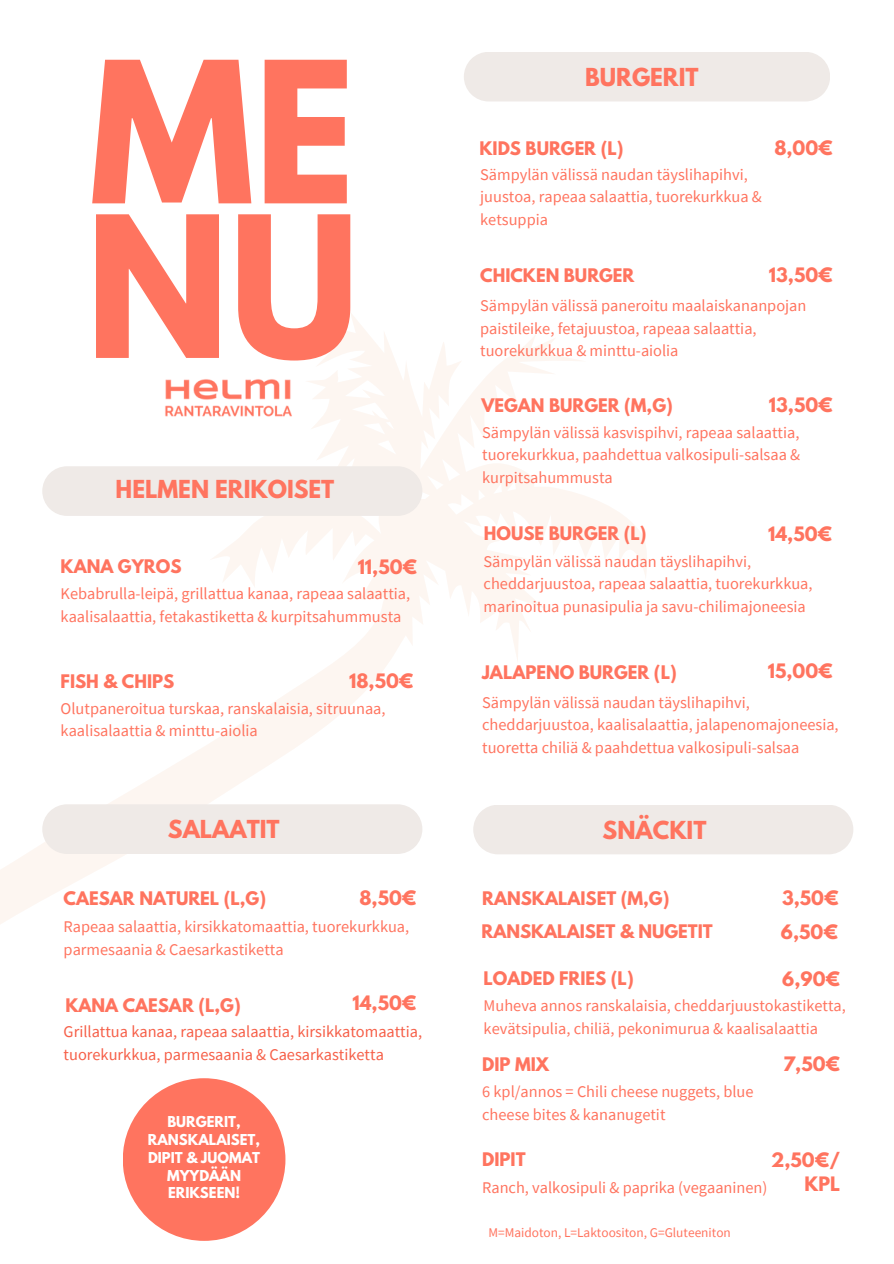
<style>
.page{position:relative;width:894px;height:1264px;background:#fff}
.page>*{position:absolute;margin:0;border:0;box-sizing:border-box;transform-origin:0 0}
.t1{font:700 174px/154.5px "League Spartan";color:#ff745f}
.t2{font:700 21.9px "League Spartan";color:#ff745f}
.t3{font:700 17.55px/24px "League Spartan";color:#ff745f;text-align:right}
.t4{font:700 16.65px "League Spartan";color:#ff745f}
.t5{font:16.35px/22.5px "Source Sans Pro";color:#ff745f}
.t6{font:16.35px/22.5px "Source Sans Pro";color:#f65f48}
.t7{font:700 13.35px/17.7px "League Spartan";color:#fff;text-align:center}
.t8{font:13.35px "Source Sans Pro";color:#ff745f}
</style>
<div class="page">
<svg style="left:0;top:312px;width:647px;height:612px"></svg>
<div style="left:464px;top:52px;width:365px;height:49px;background:#efeae7"></div>
<div style="left:123px;top:1078px;width:162px;height:162px;background:#ff745f;border-radius:50%"></div>
<img style="left:151px;top:330px;width:154px;height:135px">
<div style="left:42px;top:466px;width:380px;height:50px;background:#efeae7"></div>
<div style="left:42px;top:804px;width:380px;height:50px;background:#efeae7"></div>
<div style="left:473px;top:804px;width:380px;height:50px;background:#efeae7"></div>
<p class="t1" style="left:85px;top:78px;width:275px">ME<br>NU</p>
<h3 class="t2" style="left:116px;top:478px;width:220px">HELMEN ERIKOISET</h3>
<h3 class="t4" style="left:61px;top:558px;width:122px">KANA GYROS</h3>
<h3 class="t3" style="left:357px;top:556px;width:61px">11,50€</h3>
<h4 class="t5" style="left:61px;top:582px;width:351px">Kebabrulla-leipä, grillattua kanaa, rapeaa salaattia, kaalisalaattia, fetakastiketta &amp; kurpitsahummusta</h4>
<h3 class="t4" style="left:61px;top:673px;width:115px">FISH &amp; CHIPS</h3>
<h3 class="t3" style="left:349px;top:671px;width:66px">18,50€</h3>
<h4 class="t5" style="left:61px;top:696px;width:326px">Olutpaneroitua turskaa, ranskalaisia, sitruunaa, kaalisalaattia &amp; minttu-aiolia</h4>
<h3 class="t2" style="left:168px;top:818px;width:113px">SALAATIT</h3>
<h3 class="t3" style="left:359px;top:888px;width:58px">8,50€</h3>
<h4 class="t4" style="left:64px;top:890px;width:204px">CAESAR NATUREL (L,G)</h4>
<h2 class="t5" style="left:64px;top:915px;width:347px">Rapeaa salaattia, kirsikkatomaattia, tuorekurkkua, parmesaania &amp; Caesarkastiketta</h2>
<h3 class="t3" style="left:352px;top:993px;width:65px">14,50€</h3>
<h4 class="t4" style="left:65px;top:996px;width:177px">KANA CAESAR (L,G)</h4>
<h3 class="t6" style="left:64px;top:1020px;width:360px">Grillattua kanaa, rapeaa salaattia, kirsikkatomaattia, tuorekurkkua, parmesaania &amp; Caesarkastiketta</h3>
<h2 class="t7" style="left:148px;top:1114px;width:114px">BURGERIT,<br>RANSKALAISET,<br>DIPIT &amp; JUOMAT<br>MYYDÄÄN<br>ERIKSEEN!</h2>
<h3 class="t2" style="left:585px;top:66px;width:115px">BURGERIT</h3>
<h4 class="t4" style="left:479px;top:140px;width:145px">KIDS BURGER (L)</h4>
<p class="t5" style="left:480px;top:163px;width:283px">Sämpylän välissä naudan täyslihapihvi, juustoa, rapeaa salaattia, tuorekurkkua &amp; ketsuppia</p>
<h3 class="t3" style="left:774px;top:138px;width:60px">8,00€</h3>
<h4 class="t4" style="left:480px;top:267px;width:156px">CHICKEN BURGER</h4>
<h3 class="t3" style="left:768px;top:266px;width:65px">13,50€</h3>
<h2 class="t5" style="left:480px;top:294px;width:327px">Sämpylän välissä paneroitu maalaiskananpojan paistileike, fetajuustoa, rapeaa salaattia, tuorekurkkua &amp; minttu-aiolia</h2>
<h4 class="t4" style="left:481px;top:397px;width:193px">VEGAN BURGER (M,G)</h4>
<h3 class="t3" style="left:768px;top:395px;width:65px">13,50€</h3>
<h3 class="t5" style="left:482px;top:421px;width:319px;text-align:justify">Sämpylän välissä kasvispihvi, rapeaa salaattia, tuorekurkkua, paahdettua valkosipuli-salsaa &amp; kurpitsahummusta</h3>
<h2 class="t4" style="left:483px;top:525px;width:164px">HOUSE BURGER (L)</h2>
<p class="t3" style="left:768px;top:524px;width:65px">14,50€</p>
<h3 class="t5" style="left:483px;top:549px;width:330px">Sämpylän välissä naudan täyslihapihvi, cheddarjuustoa, rapeaa salaattia, tuorekurkkua, marinoitua punasipulia ja savu-chilimajoneesia</h3>
<h3 class="t3" style="left:767px;top:660px;width:66px">15,00€</h3>
<h3 class="t4" style="left:482px;top:664px;width:196px">JALAPENO BURGER (L)</h3>
<h4 class="t5" style="left:482px;top:690px;width:358px">Sämpylän välissä naudan täyslihapihvi, cheddarjuustoa, kaalisalaattia, jalapenomajoneesia, tuoretta chiliä &amp; paahdettua valkosipuli-salsaa</h4>
<h3 class="t2" style="left:602px;top:819px;width:105px">SNÄCKIT</h3>
<h3 class="t4" style="left:482px;top:889px;width:189px">RANSKALAISET (M,G)</h3>
<h4 class="t3" style="left:781px;top:888px;width:58px">3,50€</h4>
<h4 class="t4" style="left:481px;top:923px;width:233px">RANSKALAISET &amp; NUGETIT</h4>
<h3 class="t3" style="left:780px;top:922px;width:59px">6,50€</h3>
<h3 class="t4" style="left:483px;top:969px;width:151px">LOADED FRIES (L)</h3>
<h3 class="t3" style="left:782px;top:968px;width:59px">6,90€</h3>
<h3 class="t5" style="left:483px;top:994px;width:363px">Muheva annos ranskalaisia, cheddarjuustokastiketta, kevätsipulia, chiliä, pekonimurua &amp; kaalisalaattia</h3>
<h3 class="t4" style="left:482px;top:1055px;width:68px">DIP MIX</h3>
<h3 class="t3" style="left:782px;top:1054px;width:59px">7,50€</h3>
<h4 class="t5" style="left:482px;top:1080px;width:273px">6 kpl/annos = Chili cheese nuggets, blue cheese bites &amp; kananugetit</h4>
<h5 class="t3" style="left:771px;top:1150px;width:70px">2,50€/<br>KPL</h5>
<h3 class="t4" style="left:482px;top:1151px;width:45px">DIPIT</h3>
<h3 class="t5" style="left:482px;top:1175px;width:287px">Ranch, valkosipuli &amp; paprika (vegaaninen)</h3>
<h4 class="t8" style="left:488px;top:1223px;width:244px">M=Maidoton, L=Laktoositon, G=Gluteeniton</h4>
</div>
